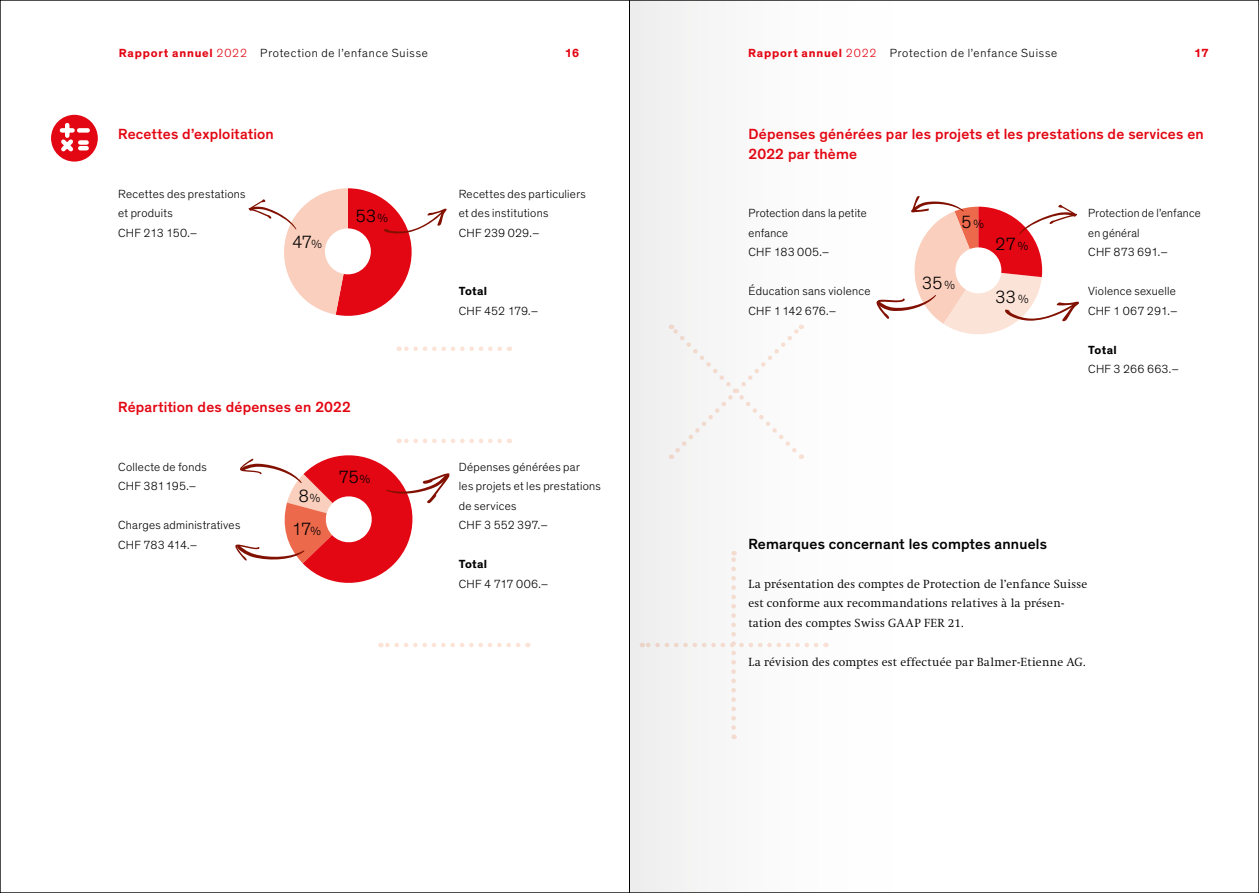
<style>
.page{position:relative;width:1259px;height:893px;background:#fff}
.page>*{position:absolute;margin:0;border:0;box-sizing:border-box;transform-origin:0 0}
.Prozentzahlen{font:300 18px "Theinhardt";letter-spacing:-.02em;color:#000}
.Bilanz_Headline{font:500 15px/19.5px "Theinhardt";letter-spacing:.015em;color:#e30613}
.Überschrift{font:500 15px "Theinhardt";letter-spacing:.015em;color:#000}
.Diagrammtext{font:300 12px/19.5px "Theinhardt";letter-spacing:.025em;color:#000}
.t1{font:300 12px/19.5px "Swift LT Pro";letter-spacing:.02em;color:#000}
.Diagrammtext-2{font:300 12px "Theinhardt";letter-spacing:.065em;color:#000}
.Diagrammtext-3{font:300 12px "Theinhardt";letter-spacing:.005em;color:#000}
.Diagrammtext-4{font:300 12px "Theinhardt";letter-spacing:-.01em;color:#000}
.Diagrammtext_fett{font:700 12px "Theinhardt";letter-spacing:.025em;color:#000}
.Diagrammtext-5{font:300 12px "Theinhardt";color:#000}
.t2{font:700 12px "Theinhardt";color:#e30613}
.s1{font-weight:700;color:#e30613}
.s2{color:#e30613}
.s3{font-size:12px}
</style>
<div class="page">
<div style="left:51px;top:115px;width:47px;height:47px;background:#e30613;border-radius:50%"></div>
<svg style="left:57px;top:121px;width:35px;height:35px"></svg>
<svg style="left:380px;top:643px;width:138px;height:4px"></svg>
<svg style="left:399px;top:439px;width:101px;height:4px"></svg>
<svg style="left:399px;top:346px;width:101px;height:5px"></svg>
<div style="left:629px;top:0;width:339px;height:893px;background:#fbfbfb"></div>
<hr style="left:629px;top:0;width:1px;height:893px;background:#000">
<svg style="left:235px;top:455px;width:215px;height:128px"></svg>
<svg style="left:876px;top:196px;width:203px;height:138px"></svg>
<svg style="left:249px;top:188px;width:198px;height:128px"></svg>
<p class="Diagrammtext-2" style="left:119px;top:46px;width:310px"><span class="s1">Rapport annuel</span> <span class="s2">2022</span> Protection de l’enfance Suisse</p>
<p class="t2" style="left:565px;top:45px;width:16px">16</p>
<p class="Diagrammtext-2" style="left:748px;top:46px;width:310px"><span class="s1">Rapport annuel</span> <span class="s2">2022</span> Protection de l’enfance Suisse</p>
<p class="t2" style="left:1194px;top:45px;width:16px">17</p>
<h1 class="Bilanz_Headline" style="left:118px;top:125px;width:157px">Recettes d’exploitation</h1>
<p class="Diagrammtext" style="left:118px;top:184px;width:129px">Recettes des prestations et produits</p>
<p class="Diagrammtext-4" style="left:118px;top:226px;width:81px">CHF 213 150.–</p>
<p class="Prozentzahlen" style="left:292px;top:232px;width:31px">47<span class="s3">%</span></p>
<p class="Prozentzahlen" style="left:355px;top:205px;width:34px">53<span class="s3">%</span></p>
<h1 class="Bilanz_Headline" style="left:118px;top:398px;width:234px">Répartition des dépenses en 2022</h1>
<p class="Diagrammtext" style="left:118px;top:457px;width:90px">Collecte de fonds</p>
<p class="Diagrammtext" style="left:118px;top:477px;width:80px">CHF 381 195.–</p>
<p class="Diagrammtext" style="left:118px;top:516px;width:124px">Charges administratives</p>
<p class="Diagrammtext-3" style="left:118px;top:538px;width:81px">CHF 783 414.–</p>
<p class="Prozentzahlen" style="left:298px;top:485px;width:24px">8<span class="s3">%</span></p>
<p class="Prozentzahlen" style="left:291px;top:519px;width:31px">17<span class="s3">%</span></p>
<p class="Prozentzahlen" style="left:338px;top:466px;width:33px">75<span class="s3">%</span></p>
<p class="Diagrammtext" style="left:459px;top:184px;width:129px">Recettes des particuliers et des institutions</p>
<p class="Diagrammtext" style="left:459px;top:223px;width:82px">CHF 239 029.–</p>
<p class="Diagrammtext_fett" style="left:459px;top:284px;width:30px">Total</p>
<p class="Diagrammtext-5" style="left:459px;top:304px;width:81px">CHF 452 179.–</p>
<p class="Diagrammtext" style="left:459px;top:457px;width:143px">Dépenses générées par<br>les projets et les prestations de services</p>
<p class="Diagrammtext-3" style="left:459px;top:518px;width:91px">CHF 3 552 397.–</p>
<p class="Diagrammtext_fett" style="left:459px;top:557px;width:30px">Total</p>
<p class="Diagrammtext" style="left:459px;top:574px;width:91px">CHF 4 717 006.–</p>
<h1 class="Bilanz_Headline" style="left:748px;top:125px;width:457px">Dépenses générées par les projets et les prestations de services en<br>2022 par thème</h1>
<p class="Diagrammtext" style="left:748px;top:204px;width:120px">Protection dans la petite enfance</p>
<p class="Diagrammtext" style="left:748px;top:243px;width:82px">CHF 183 005.–</p>
<p class="Diagrammtext" style="left:748px;top:282px;width:123px">Éducation sans violence</p>
<p class="Diagrammtext-4" style="left:748px;top:304px;width:89px">CHF 1 142 676.–</p>
<p class="Prozentzahlen" style="left:961px;top:212px;width:25px">5 <span class="s3">%</span></p>
<p class="Prozentzahlen" style="left:922px;top:272px;width:35px">35 <span class="s3">%</span></p>
<p class="Prozentzahlen" style="left:995px;top:234px;width:34px">27 <span class="s3">%</span></p>
<p class="Prozentzahlen" style="left:995px;top:286px;width:35px">33 <span class="s3">%</span></p>
<p class="Diagrammtext" style="left:1088px;top:204px;width:114px">Protection de l’enfance en général</p>
<p class="Diagrammtext-3" style="left:1088px;top:245px;width:81px">CHF 873 691.–</p>
<p class="Diagrammtext" style="left:1088px;top:282px;width:89px">Violence sexuelle</p>
<p class="Diagrammtext" style="left:1088px;top:301px;width:91px">CHF 1 067 291.–</p>
<p class="Diagrammtext_fett" style="left:1088px;top:342px;width:30px">Total</p>
<p class="Diagrammtext" style="left:1088px;top:360px;width:92px">CHF 3 266 663.–</p>
<h2 class="Überschrift" style="left:748px;top:535px;width:300px">Remarques concernant les comptes annuels</h2>
<p class="t1" style="left:748px;top:574px;width:341px">La présentation des comptes de Protection de l’enfance Suisse est conforme aux recommandations relatives à la présen&shy;tation des comptes Swiss GAAP FER 21.</p>
<p class="t1" style="left:748px;top:652px;width:339px">La révision des comptes est effectuée par Balmer-Etienne AG.</p>
</div>
